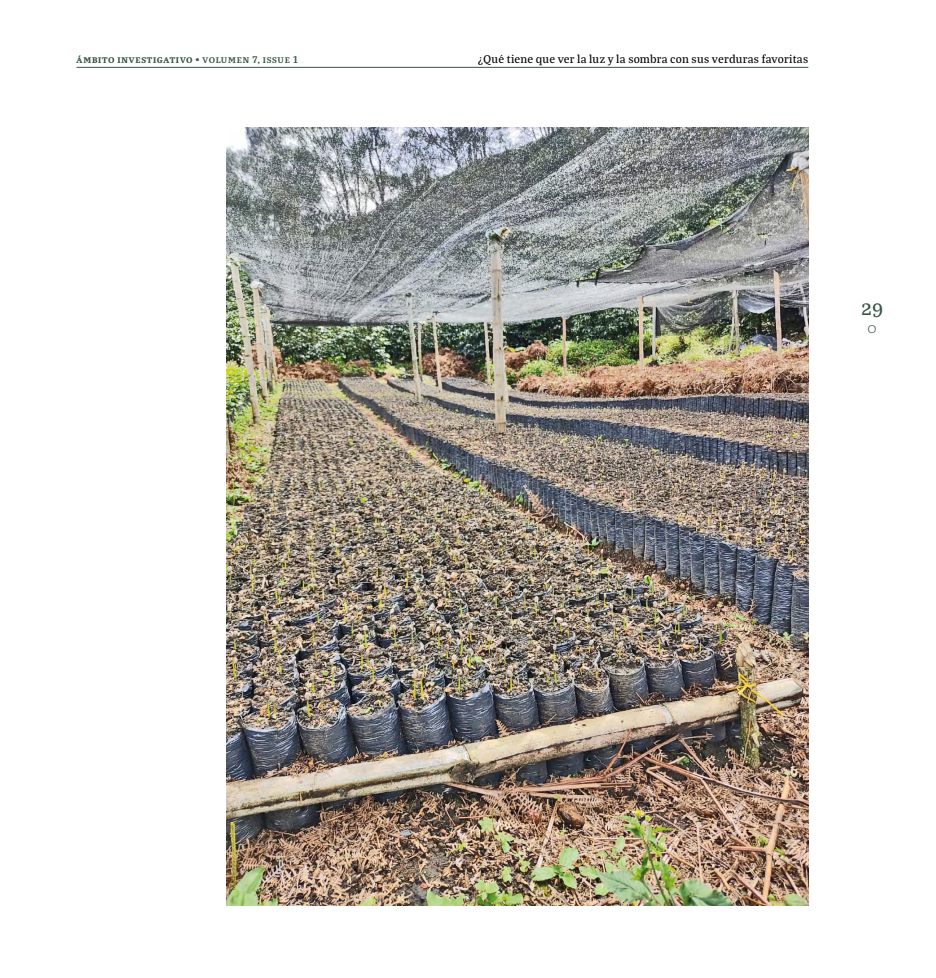
<style>
.page{position:relative;width:936px;height:978px;background:#fff}
.page>*{position:absolute;margin:0;border:0;box-sizing:border-box;transform-origin:0 0}
.t1{font:500 21px "Bagatela";color:#365441}
.t2{font:500 12px "Bagatela";letter-spacing:.015em;color:#000}
.t3{font:500 12px "Bagatela";color:#365441}
.t4{font:10.5px "Bagatela Dark";letter-spacing:.07em;color:#365441}
.s1{font-family:"Bagatela";font-weight:700}
</style>
<div class="page">
<hr style="left:77px;top:67px;width:731px;height:1px;background:#365441">
<img style="left:227px;top:128px;width:581px;height:778px">
<p class="t4" style="left:77px;top:52px;width:223px">Ámbito Investigativo <span class="s1">• Volumen 7, Issue 1</span></p>
<p class="t2" style="left:478px;top:51px;width:332px">¿Qué tiene que ver la luz y la sombra con sus verduras favoritas</p>
<h1 class="t1" style="left:861px;top:294px;width:24px">29</h1>
<p class="t3" style="left:867px;top:321px;width:11px">○</p>
</div>
